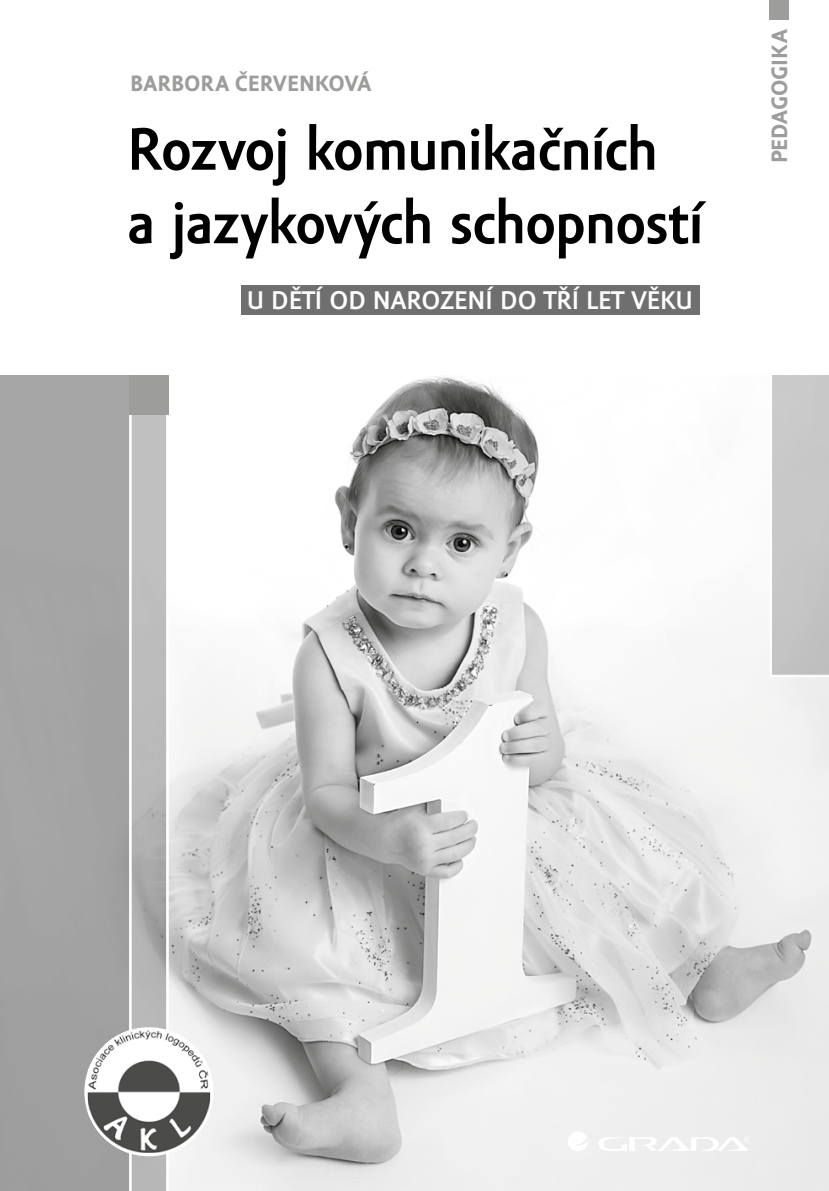
<style>
.page{position:relative;width:829px;height:1191px;background:#fff}
.page>*{position:absolute;margin:0;border:0;box-sizing:border-box;transform-origin:0 0}
.t1{font:700 61.25px "Amor Sans Pro";letter-spacing:-.01em;color:#000}
.t2{font:700 26.25px "Amor Sans Pro";color:#fff}
.t3{font:700 22.75px "Amor Sans Text Pro";color:#9d9d9c}
</style>
<div class="page">
<img style="left:169px;top:376px;width:659px;height:815px">
<div style="left:242px;top:285px;width:457px;height:29px;background:#706f6f"></div>
<svg style="left:769px;top:375px;width:59px;height:302px;background:#c9c9c9"></svg>
<div style="left:0;top:375px;width:129px;height:816px;background:#a4a4a4"></div>
<div style="left:769px;top:0;width:20px;height:20px;background:#9d9d9c"></div>
<svg style="left:129px;top:414px;width:40px;height:777px;background:#c0c0c0"></svg>
<svg style="left:567px;top:1131px;width:21px;height:20px"></svg>
<svg style="left:598px;top:1136px;width:151px;height:14px"></svg>
<div style="left:129px;top:375px;width:40px;height:39px;background:#9d9d9c"></div>
<svg style="left:84px;top:1027px;width:129px;height:129px"></svg>
<img style="left:88px;top:1030px;width:122px;height:122px">
<p class="t3" style="left:130px;top:72px;width:242px">BARBORA ČERVENKOVÁ</p>
<p class="t1" style="left:127px;top:115px;width:532px">Rozvoj komunikačních</p>
<p class="t1" style="left:127px;top:189px;width:577px">a jazykových schopností</p>
<p class="t2" style="left:247px;top:286px;width:447px">U DĚTÍ OD NAROZENÍ DO TŘÍ LET VĚKU</p>
<p class="t3" style="left:768px;top:163px;width:136px;rotate:-90deg">PEDAGOGIKA</p>
</div>
